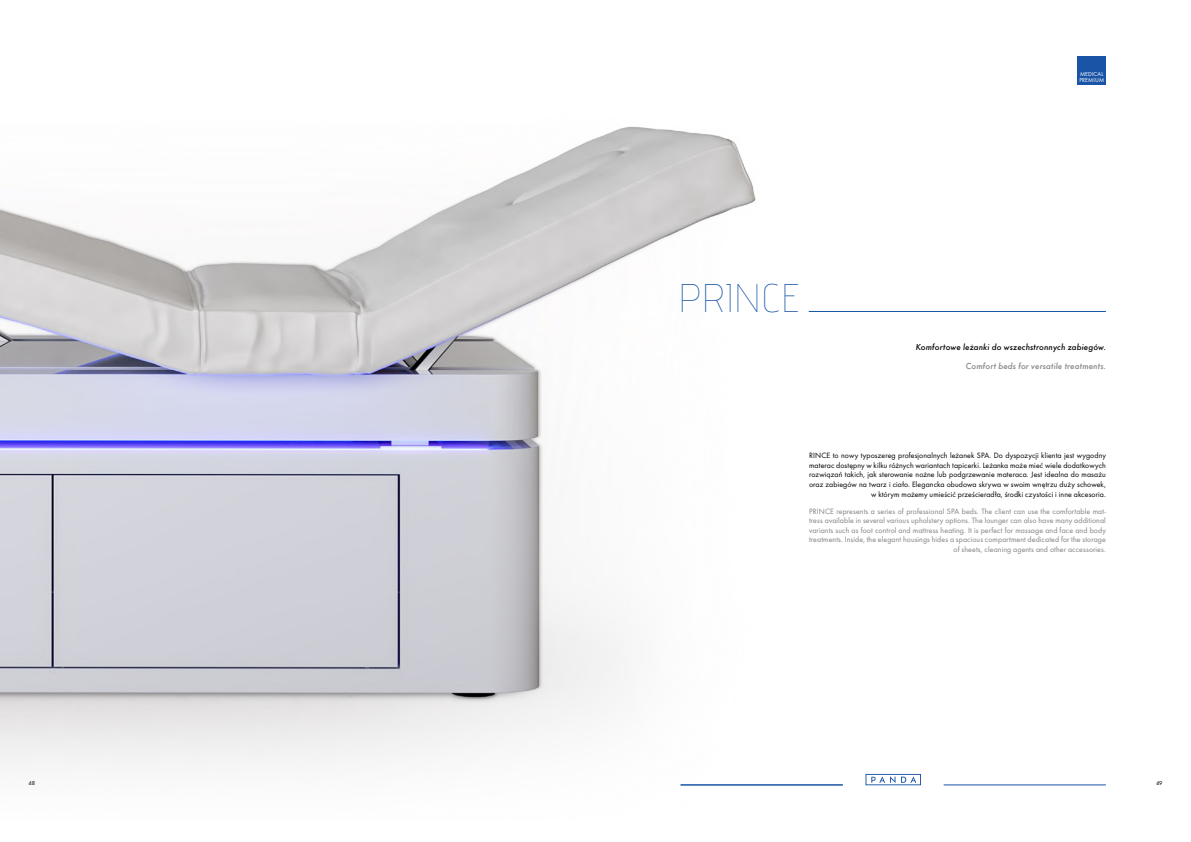
<style>
.page{position:relative;width:1191px;height:842px;background:#fff}
.page>*{position:absolute;margin:0;border:0;box-sizing:border-box;transform-origin:0 0}
.t1{font:40px "advent Lt 3";letter-spacing:.01em;color:#1954a6}
.t2{font:italic 500 9px "Futura";letter-spacing:.01em;color:#000}
.t3{font:italic 500 9px "Futura";letter-spacing:.01em;color:#808284}
.t4{font:8px/9.6px "Futura Boo";letter-spacing:.01em;color:#000;text-align:right}
.t5{font:8px/9.6px "Futura Boo";letter-spacing:.015em;color:#808284;text-align:right}
.t6{font:6px/6.1px "Futura Boo";letter-spacing:.025em;color:#fff}
.t7{font:6px "Futura Boo";color:#000}
</style>
<div class="page">
<img style="left:0;top:126px;width:843px;height:659px">
<hr style="left:808px;top:311px;width:298px;height:1px;background:#1954a6">
<svg style="left:865px;top:774px;width:56px;height:11px"></svg>
<hr style="left:943px;top:785px;width:163px;height:1px;background:#1954a6">
<hr style="left:680px;top:785px;width:163px;height:1px;background:#1954a6">
<div style="left:1077px;top:57px;width:29px;height:28px;background:#1954a6"></div>
<p class="t6" style="left:1079px;top:71px;width:26px">MEDICAL<br>PREMIUM</p>
<h1 class="t1" style="left:678px;top:274px;width:123px">PRINCE</h1>
<p class="t2" style="left:915px;top:342px;width:192px">Komfortowe leżanki do wszechstronnych zabiegów.</p>
<p class="t3" style="left:966px;top:360px;width:141px">Comfort beds for versatile treatments.</p>
<p class="t4" style="left:809px;top:451px;width:298px">RINCE to nowy typoszereg profesjonalnych leżanek SPA. Do dyspozycji klienta jest wygodny materac dostępny w kilku różnych wariantach tapicerki. Leżanka może mieć wiele dodatkowych rozwiązań takich, jak sterowanie nożne lub podgrzewanie materaca. Jest idealna do masażu oraz zabiegów na twarz i ciało. Elegancka obudowa skrywa w swoim wnętrzu duży schowek, w którym możemy umieścić prześcieradła, środki czystości i inne akcesoria.</p>
<p class="t5" style="left:809px;top:506px;width:298px">PRINCE represents a series of professional SPA beds. The client can use the comfortable mat&shy;tress available in several various upholstery options. The lounger can also have many additional variants such as foot control and mattress heating. It is perfect for massage and face and body treatments. Inside, the elegant housings hides a spacious compartment dedicated for the storage of sheets, cleaning agents and other accessories.</p>
<p class="t7" style="left:28px;top:780px;width:8px">48</p>
<p class="t7" style="left:1156px;top:780px;width:8px">49</p>
</div>
